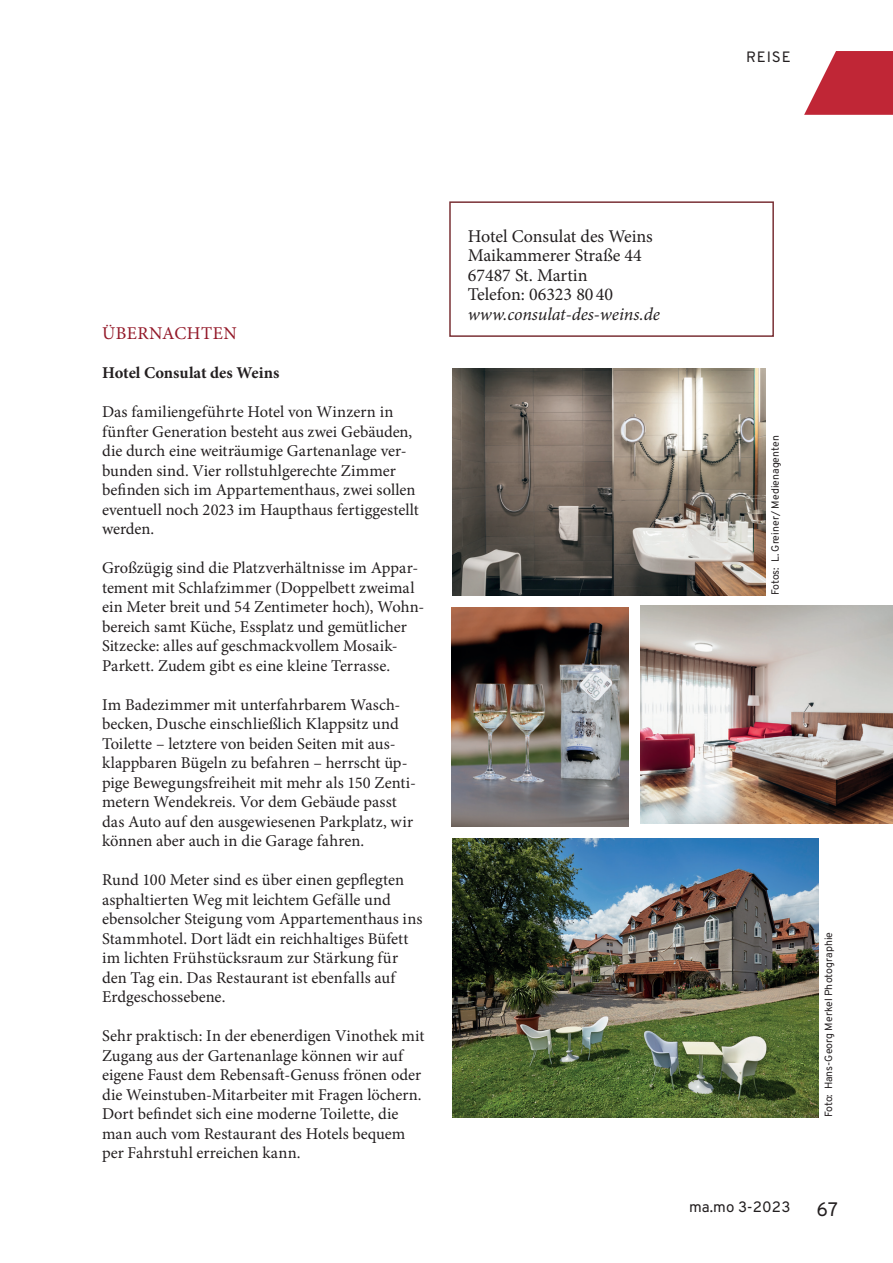
<style>
.page{position:relative;width:893px;height:1263px;background:#fff}
.page>*{position:absolute;margin:0;border:0;box-sizing:border-box;transform-origin:0 0}
.t1{font:19.5px "Overpass";color:#231f20}
.t2{font:18px/19.5px "Minion Pro";color:#231f20}
.t3{font:italic 18px "Minion Pro";letter-spacing:-.005em;color:#231f20}
.t4{font:18px "Minion Pro";letter-spacing:.025em;color:#931828}
.t5{font:16.5px/19.5px "Minion Pro";color:#231f20}
.t6{font:700 16.5px "Minion Pro";letter-spacing:-.005em;color:#231f20}
.t7{font:15px "Overpass";letter-spacing:.04em;color:#231f20}
.t8{font:10.5px "Overpass";color:#231f20}
</style>
<div class="page">
<img style="left:452px;top:608px;width:176px;height:218px">
<img style="left:641px;top:606px;width:252px;height:218px">
<img style="left:452px;top:368px;width:313px;height:227px">
<img style="left:452px;top:839px;width:367px;height:278px">
<div style="left:449px;top:201px;width:325px;height:136px;border:2px solid #7a3135"></div>
<svg style="left:804px;top:51px;width:89px;height:64px"></svg>
<p class="t7" style="left:746px;top:46px;width:46px">REISE</p>
<p class="t4" style="left:102px;top:321px;width:136px">ÜBERNACHTEN</p>
<p class="t6" style="left:102px;top:363px;width:179px">Hotel Consulat des Weins</p>
<p class="t5" style="left:102px;top:402px;width:318px">Das familiengeführte Hotel von Winzern in fünfter Generation besteht aus zwei Gebäuden, die durch eine weiträumige Gartenanlage ver&shy;bunden sind. Vier rollstuhlgerechte Zimmer befinden sich im Appartementhaus, zwei sollen eventuell noch 2023 im Haupthaus fertiggestellt werden.</p>
<p class="t5" style="left:102px;top:558px;width:324px">Großzügig sind die Platzverhältnisse im Appar&shy;tement mit Schlafzimmer (Doppelbett zweimal ein Meter breit und 54 Zentimeter hoch), Wohn&shy;bereich samt Küche, Essplatz und gemütlicher Sitzecke: alles auf geschmackvollem Mosaik-Parkett. Zudem gibt es eine kleine Terrasse.</p>
<p class="t5" style="left:102px;top:695px;width:315px">Im Badezimmer mit unterfahrbarem Wasch&shy;becken, Dusche einschließlich Klappsitz und Toilette – letztere von beiden Seiten mit aus&shy;klappbaren Bügeln zu befahren – herrscht üp&shy;pige Bewegungsfreiheit mit mehr als 150 Zenti&shy;metern Wendekreis. Vor dem Gebäude passt das Auto auf den ausgewiesenen Parkplatz, wir können aber auch in die Garage fahren.</p>
<p class="t5" style="left:102px;top:870px;width:322px">Rund 100 Meter sind es über einen gepflegten asphaltierten Weg mit leichtem Gefälle und ebensolcher Steigung vom Appartementhaus ins Stammhotel. Dort lädt ein reichhaltiges Büfett im lichten Frühstücksraum zur Stärkung für den Tag ein. Das Restaurant ist ebenfalls auf Erdgeschossebene.</p>
<p class="t5" style="left:102px;top:1026px;width:324px">Sehr praktisch: In der ebenerdigen Vinothek mit Zugang aus der Gartenanlage können wir auf eigene Faust dem Rebensaft-Genuss frönen oder die Weinstuben-Mitarbeiter mit Fragen löchern.<br>Dort befindet sich eine moderne Toilette, die man auch vom Restaurant des Hotels bequem per Fahrstuhl erreichen kann.</p>
<p class="t2" style="left:468px;top:226px;width:187px">Hotel Consulat des Weins<br>Maikammerer Straße 44<br>67487 St. Martin<br>Telefon: 06323 80 40</p>
<p class="t3" style="left:468px;top:303px;width:194px">www.consulat-des-weins.de</p>
<p class="t8" style="left:767px;top:595px;width:161px;rotate:-90deg">Fotos: L. Greiner/ Medienagenten</p>
<p class="t8" style="left:820px;top:1117px;width:187px;rotate:-90deg">Foto: Hans-Georg Merkel Photographie</p>
<p class="t7" style="left:689px;top:1195px;width:103px">ma.mo 3-2023</p>
<p class="t1" style="left:816px;top:1194px;width:23px">67</p>
</div>
